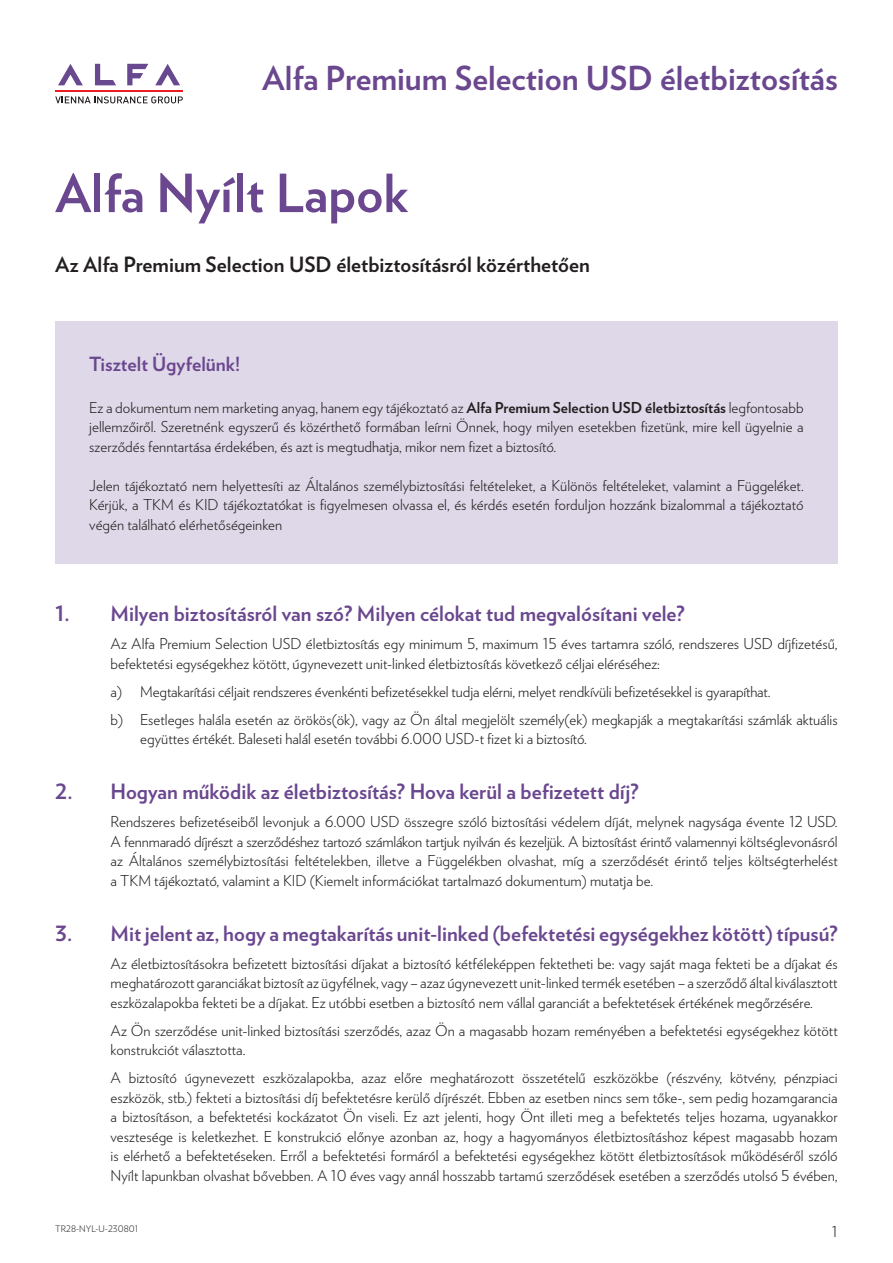
<style>
.page{position:relative;width:893px;height:1263px;background:#fff}
.page>*{position:absolute;margin:0;border:0;box-sizing:border-box;transform-origin:0 0}
.t1{font:700 52.5px "Verlag";color:#6a478f}
.t2{font:700 33px "Verlag";color:#6a478f}
.t3{font:700 21px "Verlag";color:#6a478f}
.t4{font:700 21px "Verlag";color:#231f20}
.t5{font:700 19.5px "Verlag";color:#6a478f}
.t6{font:300 15px/19.5px "Verlag";color:#231f20;text-align:justify}
.t7{font:300 9px "Verlag";color:#231f20}
.s1{font-weight:700}
</style>
<div class="page">
<svg style="left:155px;top:64px;width:25px;height:21px"></svg>
<svg style="left:127px;top:64px;width:21px;height:21px"></svg>
<svg style="left:95px;top:64px;width:21px;height:21px"></svg>
<svg style="left:58px;top:64px;width:25px;height:21px"></svg>
<hr style="left:55px;top:90px;width:128px;height:2px;background:#ee1d23">
<svg style="left:55px;top:96px;width:128px;height:7px"></svg>
<div style="left:55px;top:321px;width:783px;height:243px;background:#dfd8e8"></div>
<h2 class="t2" style="left:262px;top:52px;width:577px">Alfa Premium Selection USD életbiztosítás</h2>
<h1 class="t1" style="left:55px;top:152px;width:355px">Alfa Nyílt Lapok</h1>
<h3 class="t4" style="left:55px;top:248px;width:536px">Az Alfa Premium Selection USD életbiztosításról közérthetően</h3>
<h3 class="t5" style="left:89px;top:348px;width:152px">Tisztelt Ügyfelünk!</h3>
<p class="t6" style="left:89px;top:397px;width:716px">Ez a dokumentum nem marketing anyag, hanem egy tájékoztató az <span class="s1">Alfa Premium Selection USD életbiztosítás</span> legfontosabb jellemzőiről. Szeretnénk egyszerű és közérthető formában leírni Önnek, hogy milyen esetekben fizetünk, mire kell ügyelnie a szerződés fenntartása érdekében, és azt is megtudhatja, mikor nem fizet a biztosító.</p>
<p class="t6" style="left:89px;top:475px;width:716px">Jelen tájékoztató nem helyettesíti az Általános személybiztosítási feltételeket, a Különös feltételeket, valamint a Függeléket.<br>Kérjük, a TKM és KID tájékoztatókat is figyelmesen olvassa el, és kérdés esetén forduljon hozzánk bizalommal a tájékoztató végén található elérhetőségeinken</p>
<h3 class="t3" style="left:55px;top:597px;width:631px">1. Milyen biztosításról van szó? Milyen célokat tud megvalósítani vele?</h3>
<p class="t6" style="left:111px;top:633px;width:729px">Az Alfa Premium Selection USD életbiztosítás egy minimum 5, maximum 15 éves tartamra szóló, rendszeres USD díjfizetésű, befektetési egységekhez kötött, úgynevezett unit-linked életbiztosítás következő céljai eléréséhez:</p>
<p class="t6" style="left:111px;top:676px;width:729px;line-height:28px">a) Megtakarítási céljait rendszeres évenkénti befizetésekkel tudja elérni, melyet rendkívüli befizetésekkel is gyarapíthat.<br>b) Esetleges halála esetén az örökös(ök), vagy az Ön által megjelölt személy(ek) megkapják a megtakarítási számlák aktuális</p>
<p class="t6" style="left:140px;top:728px;width:448px">együttes értékét. Baleseti halál esetén további 6.000 USD-t fizet ki a biztosító.</p>
<h3 class="t3" style="left:55px;top:775px;width:585px">2. Hogyan működik az életbiztosítás? Hova kerül a befizetett díj?</h3>
<p class="t6" style="left:111px;top:811px;width:729px">Rendszeres befizetéseiből levonjuk a 6.000 USD összegre szóló biztosítási védelem díját, melynek nagysága évente 12 USD.<br>A fennmaradó díjrészt a szerződéshez tartozó számlákon tartjuk nyilván és kezeljük. A biztosítást érintő valamennyi költséglevonásról az Általános személybiztosítási feltételekben, illetve a Függelékben olvashat, míg a szerződését érintő teljes költségterhelést a TKM tájékoztató, valamint a KID (Kiemelt információkat tartalmazó dokumentum) mutatja be.</p>
<h3 class="t3" style="left:55px;top:916px;width:784px">3. Mit jelent az, hogy a megtakarítás unit-linked (befektetési egységekhez kötött) típusú?</h3>
<p class="t6" style="left:111px;top:953px;width:729px">Az életbiztosításokra befizetett biztosítási díjakat a biztosító kétféleképpen fektetheti be: vagy saját maga fekteti be a díjakat és meghatározott garanciákat biztosít az ügyfélnek, vagy – azaz úgynevezett unit-linked termék esetében – a szerződő által kiválasztott eszközalapokba fekteti be a díjakat. Ez utóbbi esetben a biztosító nem vállal garanciát a befektetések értékének megőrzésére.</p>
<p class="t6" style="left:111px;top:1020px;width:729px">Az Ön szerződése unit-linked biztosítási szerződés, azaz Ön a magasabb hozam reményében a befektetési egységekhez kötött konstrukciót választotta.</p>
<p class="t6" style="left:111px;top:1067px;width:729px">A biztosító úgynevezett eszközalapokba, azaz előre meghatározott összetételű eszközökbe (részvény, kötvény, pénzpiaci eszközök, stb.) fekteti a biztosítási díj befektetésre kerülő díjrészét. Ebben az esetben nincs sem tőke-, sem pedig hozamgarancia a biztosításon, a befektetési kockázatot Ön viseli. Ez azt jelenti, hogy Önt illeti meg a befektetés teljes hozama, ugyanakkor vesztesége is keletkezhet. E konstrukció előnye azonban az, hogy a hagyományos életbiztosításhoz képest magasabb hozam is elérhető a befektetéseken. Erről a befektetési formáról a befektetési egységekhez kötött életbiztosítások működéséről szóló Nyílt lapunkban olvashat bővebben. A 10 éves vagy annál hosszabb tartamú szerződések esetében a szerződés utolsó 5 évében,</p>
<p class="t7" style="left:55px;top:1222px;width:84px">TR28-NYL-U-230801</p>
<p class="t6" style="left:832px;top:1221px;width:7px">1</p>
</div>
